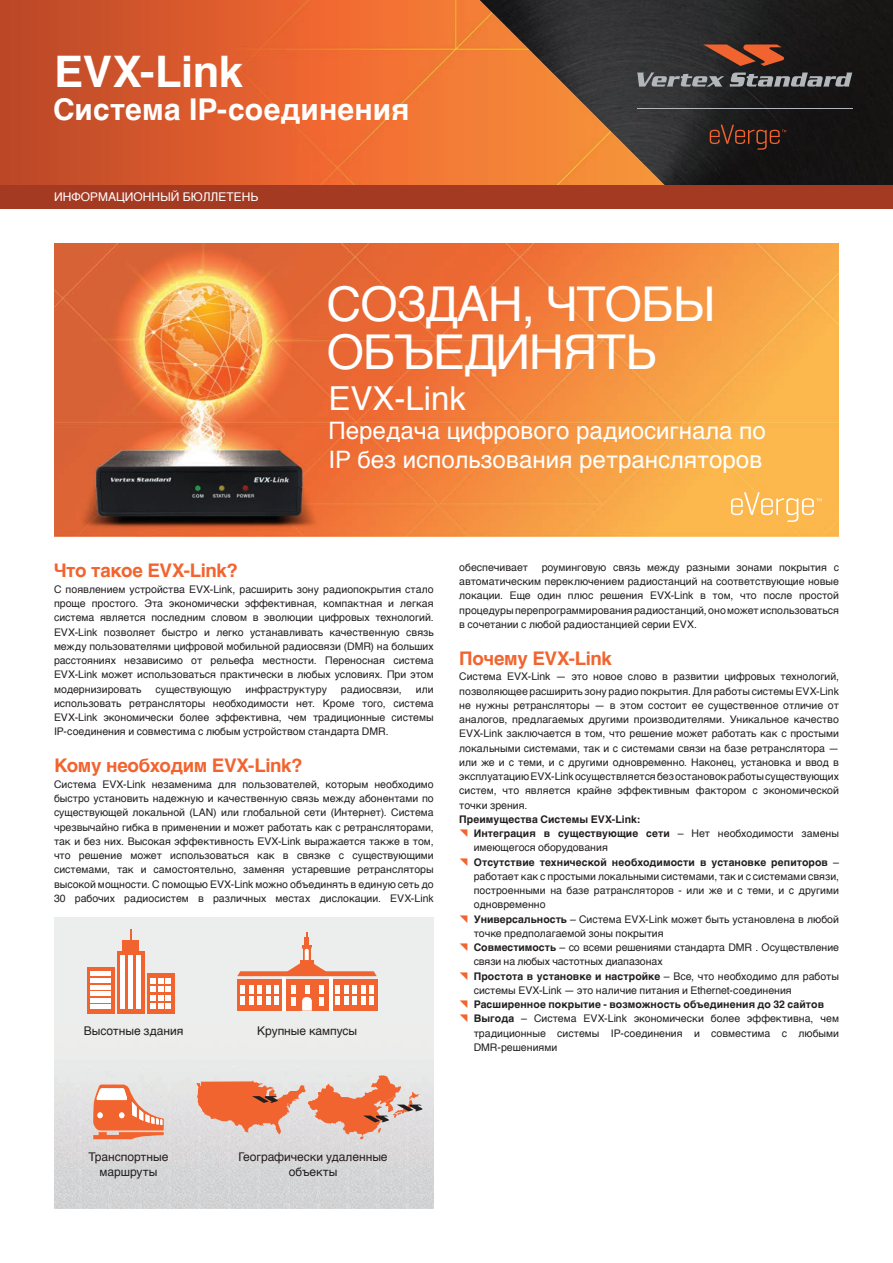
<style>
.page{position:relative;width:893px;height:1263px;background:#fff}
.page>*{position:absolute;margin:0;border:0;box-sizing:border-box;transform-origin:0 0}
.t1{font:48px/48px "Helvetica";letter-spacing:-.02em;color:#fff}
.t2{font:700 43.5px "Helvetica";letter-spacing:-.01em;color:#fff}
.t3{font:33px "Helvetica";color:#fff}
.t4{font:700 30px "Helvetica";letter-spacing:.005em;color:#fff}
.t5{font:24px/28.8px "Helvetica";color:#fff}
.t6{font:700 18.75px "Helvetica";letter-spacing:-.015em;color:#f2642f}
.t7{font:12px/15px "Helvetica";letter-spacing:-.005em;color:#231f20;text-align:center}
.t8{font:12px "Helvetica";color:#fff}
.t9{font:10.5px/14.2px "Helvetica";color:#231f20;text-align:justify}
.s1{font-weight:700}
</style>
<div class="page">
<img style="left:54px;top:244px;width:785px;height:292px">
<div style="left:54px;top:917px;width:380px;height:292px;background:#eceded"></div>
<img style="left:54px;top:1083px;width:380px;height:126px">
<div style="left:0;top:0;width:235px;height:203px;background:linear-gradient(to right,#b94727,#e15f2e)"></div>
<img style="left:235px;top:0;width:245px;height:185px">
<svg style="left:480px;top:14px;width:165px;height:171px;background:#f38637"></svg>
<img style="left:480px;top:0;width:413px;height:14px">
<img style="left:493px;top:13px;width:400px;height:31px">
<img style="left:523px;top:43px;width:370px;height:31px">
<img style="left:554px;top:74px;width:339px;height:31px">
<img style="left:584px;top:104px;width:309px;height:31px">
<img style="left:615px;top:135px;width:278px;height:31px">
<img style="left:645px;top:165px;width:248px;height:20px">
<hr style="left:637px;top:108px;width:215px;height:1px;background:#b2b7bb">
<svg style="left:637px;top:73px;width:215px;height:14px;background:#6a6d6f"></svg>
<svg style="left:703px;top:45px;width:82px;height:21px;background:#904529"></svg>
<svg style="left:710px;top:125px;width:76px;height:25px;background:#3d241b"></svg>
<div style="left:0;top:185px;width:893px;height:24px;background:#a53a22"></div>
<svg style="left:93px;top:1084px;width:71px;height:55px"></svg>
<svg style="left:87px;top:967px;width:27px;height:46px"></svg>
<div style="left:117px;top:951px;width:27px;height:62px;background:linear-gradient(to bottom,#f2642f,#f2642f)"></div>
<div style="left:147px;top:973px;width:27px;height:40px;background:#f2642f"></div>
<hr style="left:91px;top:972px;width:20px;height:4px;background:#fff">
<hr style="left:121px;top:955px;width:4px;height:54px;background:#fff">
<hr style="left:129px;top:955px;width:4px;height:54px;background:#fff">
<hr style="left:137px;top:955px;width:4px;height:54px;background:#fff">
<hr style="left:91px;top:978px;width:20px;height:4px;background:#fff">
<hr style="left:91px;top:985px;width:20px;height:4px;background:#fff">
<hr style="left:91px;top:992px;width:20px;height:4px;background:#fff">
<hr style="left:91px;top:998px;width:20px;height:4px;background:#fff">
<hr style="left:91px;top:1005px;width:20px;height:4px;background:#fff">
<svg style="left:150px;top:978px;width:21px;height:30px"></svg>
<div style="left:123px;top:940px;width:16px;height:13px;background:#f2642f"></div>
<svg style="left:130px;top:929px;width:2px;height:11px"></svg>
<div style="left:237px;top:979px;width:140px;height:32px;background:#f2642f"></div>
<div style="left:291px;top:985px;width:5px;height:8px;background:#fff"></div>
<div style="left:305px;top:985px;width:5px;height:8px;background:#fff"></div>
<div style="left:319px;top:985px;width:5px;height:8px;background:#fff"></div>
<div style="left:291px;top:997px;width:5px;height:8px;background:#fff"></div>
<div style="left:319px;top:997px;width:5px;height:8px;background:#fff"></div>
<div style="left:249px;top:985px;width:5px;height:8px;background:#fff"></div>
<div style="left:257px;top:985px;width:5px;height:8px;background:#fff"></div>
<div style="left:266px;top:985px;width:5px;height:8px;background:#fff"></div>
<div style="left:274px;top:985px;width:5px;height:8px;background:#fff"></div>
<div style="left:240px;top:985px;width:5px;height:8px;background:#fff"></div>
<div style="left:249px;top:996px;width:5px;height:8px;background:#fff"></div>
<div style="left:257px;top:996px;width:5px;height:8px;background:#fff"></div>
<div style="left:266px;top:996px;width:5px;height:8px;background:#fff"></div>
<div style="left:274px;top:996px;width:5px;height:8px;background:#fff"></div>
<div style="left:240px;top:996px;width:5px;height:8px;background:#fff"></div>
<div style="left:344px;top:985px;width:5px;height:8px;background:#fff"></div>
<div style="left:352px;top:985px;width:5px;height:8px;background:#fff"></div>
<div style="left:361px;top:985px;width:5px;height:8px;background:#fff"></div>
<div style="left:369px;top:985px;width:5px;height:8px;background:#fff"></div>
<div style="left:335px;top:985px;width:5px;height:8px;background:#fff"></div>
<div style="left:344px;top:996px;width:5px;height:8px;background:#fff"></div>
<div style="left:352px;top:996px;width:5px;height:8px;background:#fff"></div>
<div style="left:361px;top:996px;width:5px;height:8px;background:#fff"></div>
<div style="left:369px;top:996px;width:5px;height:8px;background:#fff"></div>
<div style="left:335px;top:996px;width:5px;height:8px;background:#fff"></div>
<hr style="left:282px;top:978px;width:4px;height:33px;background:#fff">
<hr style="left:329px;top:978px;width:3px;height:33px;background:#fff">
<svg style="left:302px;top:997px;width:10px;height:14px"></svg>
<div style="left:304px;top:937px;width:5px;height:9px;background:#f2642f"></div>
<svg style="left:237px;top:945px;width:140px;height:31px"></svg>
<svg style="left:197px;top:1075px;width:226px;height:65px"></svg>
<svg style="left:731px;top:492px;width:90px;height:30px;background:#fcc36b"></svg>
<h2 class="t2" style="left:54px;top:36px;width:191px">EVX-Link</h2>
<h3 class="t4" style="left:53px;top:86px;width:358px">Система IP-соединения</h3>
<p class="t8" style="left:54px;top:188px;width:206px">ИНФОРМАЦИОННЫЙ БЮЛЛЕТЕНЬ</p>
<h1 class="t1" style="left:327px;top:281px;width:390px">СОЗДАН, ЧТОБЫ<br>ОБЪЕДИНЯТЬ</h1>
<h3 class="t3" style="left:328px;top:373px;width:139px">EVX-Link</h3>
<h3 class="t5" style="left:328px;top:417px;width:439px">Передача цифрового радиосигнала по<br>IP без использования ретрансляторов</h3>
<h3 class="t6" style="left:54px;top:555px;width:186px">Что такое EVX-Link?</h3>
<p class="t9" style="left:54px;top:582px;width:381px">С появлением устройства EVX-Link, расширить зону радиопокрытия стало проще простого. Эта экономически эффективная, компактная и легкая система является последним словом в эволюции цифровых технологий.<br>EVX-Link позволяет быстро и легко устанавливать качественную связь между пользователями цифровой мобильной радиосвязи (DMR) на больших расстояниях независимо от рельефа местности. Переносная система EVX-Link может использоваться практически в любых условиях. При этом модернизировать</p>
<p class="t9" style="left:156px;top:682px;width:77px">существующую</p>
<p class="t9" style="left:245px;top:682px;width:83px">инфраструктуру</p>
<p class="t9" style="left:341px;top:682px;width:62px">радиосвязи,</p>
<p class="t9" style="left:54px;top:682px;width:381px;text-indent:362px">или использовать ретрансляторы необходимости нет. Кроме того, система EVX-Link экономически более эффективна, чем традиционные системы IP-соединения и совместима с любым устройством стандарта DMR.</p>
<h3 class="t6" style="left:54px;top:750px;width:250px">Кому необходим EVX-Link?</h3>
<p class="t9" style="left:54px;top:777px;width:381px">Система EVX-Link незаменима для пользователей, которым необходимо быстро установить надежную и качественную связь между абонентами по существующей локальной (LAN) или глобальной сети (Интернет). Система чрезвычайно гибка в применении и может работать как с ретрансляторами, так и без них. Высокая эффективность EVX-Link выражается также в том, что решение может использоваться как в связке с существующими системами, так и самостоятельно, заменяя устаревшие ретрансляторы высокой мощности. С помощью EVX-Link можно объединять в единую сеть до 30 рабочих радиосистем в различных местах дислокации. EVX-Link</p>
<p class="t7" style="left:84px;top:1023px;width:101px">Высотные здания</p>
<p class="t7" style="left:257px;top:1023px;width:102px">Крупные кампусы</p>
<p class="t9" style="left:459px;top:560px;width:70px">обеспечивает</p>
<p class="t9" style="left:459px;top:560px;width:381px;text-indent:82px">роуминговую связь между разными зонами покрытия с автоматическим переключением радиостанций на соответствующие новые локации. Еще один плюс решения EVX-Link в том, что после простой процедуры перепрограммирования радиостанций, оно может использоваться в сочетании с любой радиостанцией серии EVX.</p>
<h3 class="t6" style="left:459px;top:643px;width:154px">Почему EVX-Link</h3>
<p class="t9" style="left:459px;top:670px;width:381px">Система EVX-Link — это новое слово в развитии цифровых технологий, позволяющее расширить зону радио покрытия. Для работы системы EVX-Link не нужны ретрансляторы — в этом состоит ее существенное отличие от аналогов, предлагаемых другими производителями. Уникальное качество EVX-Link заключается в том, что решение может работать как с простыми локальными системами, так и с системами связи на базе ретранслятора — или же и с теми, и с другими одновременно. Наконец, установка и ввод в эксплуатацию EVX-Link осуществляется без остановок работы существующих систем, что является крайне эффективным фактором с экономической точки зрения.</p>
<p class="t9" style="left:474px;top:812px;width:367px;text-align:left;text-indent:-14px"><span class="s1">Преимущества Системы EVX-Link:<br>Интеграция в существующие сети</span> – Нет необходимости замены имеющегося оборудования<br><span class="s1">Отсутствие технической необходимости в установке репиторов</span> – работает как с простыми локальными системами, так и с системами связи, построенными на базе ратрансляторов - или же и с теми, и с другими одновременно<br><span class="s1">Универсальность</span> – Система EVX-Link может быть установлена в любой точке предполагаемой зоны покрытия<br><span class="s1">Совместимость</span> – со всеми решениями стандарта DMR . Осуществление связи на любых частотных диапазонах<br><span class="s1">Простота в установке и настройке</span> – Все, что необходимо для работы системы EVX-Link — это наличие питания и Ethernet-соединения</p>
<p class="t9" style="left:474px;top:997px;width:367px;text-align:left"><span class="s1">Расширенное покрытие - возможность объединения до 32 сайтов Выгода</span> – Система EVX-Link экономически более эффективна, чем традиционные системы IP-соединения и совместима с любыми DMR-решениями</p>
<p class="t7" style="left:89px;top:1150px;width:81px">Транспортные маршруты</p>
<p class="t7" style="left:239px;top:1150px;width:151px">Географически удаленные объекты</p>
</div>
